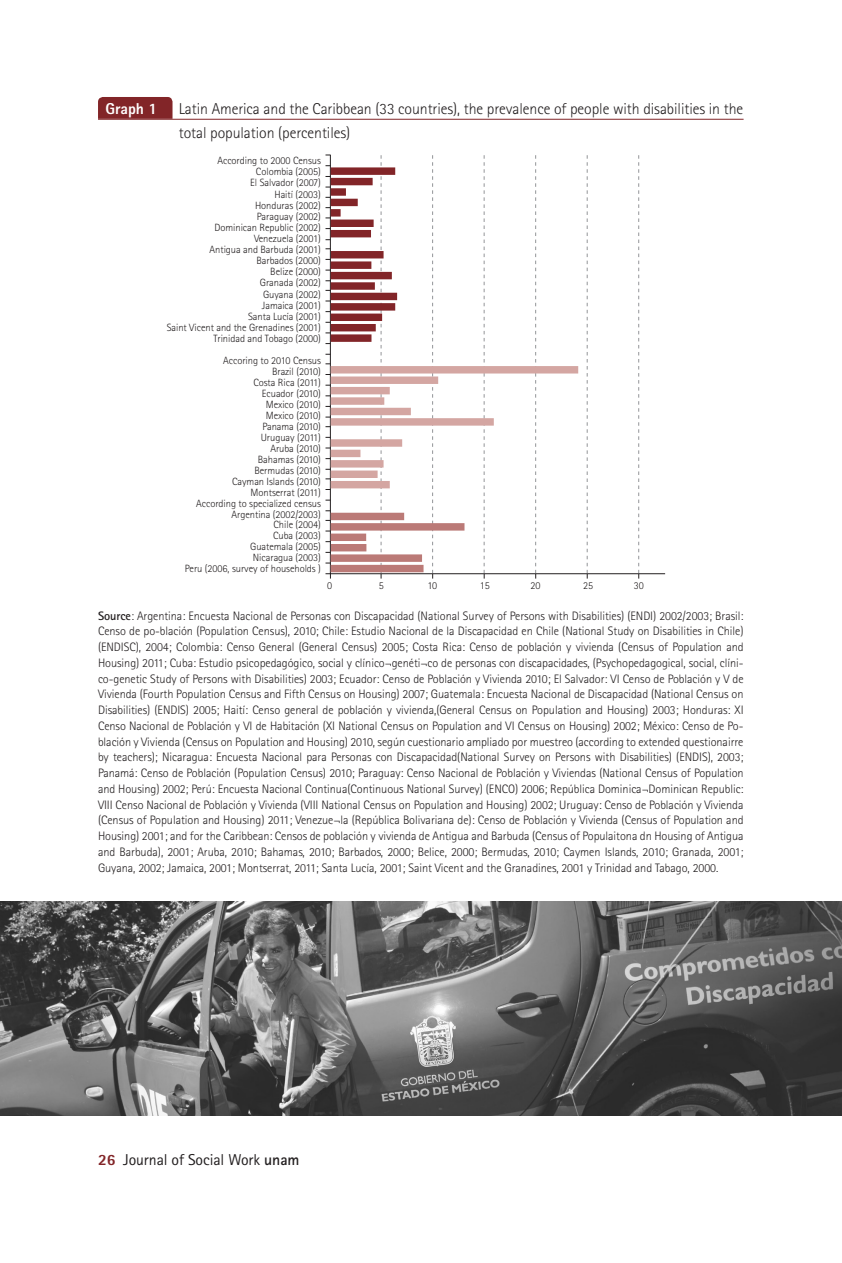
<style>
.page{position:relative;width:842px;height:1263px;background:#fff}
.page>*{position:absolute;margin:0;border:0;box-sizing:border-box;transform-origin:0 0}
.Normal_s_s{font:300 15.75px/24.5px "Rotis Sans Serif";letter-spacing:-.005em;color:#231f20}
.Normal_s_s-2{font:15.75px "Rotis Sans Serif";letter-spacing:-.005em;color:#231f20}
.Normal_s_s-3{font:800 15.75px "Rotis Sans Serif";letter-spacing:-.005em;color:#fff}
.Notas{font:300 12.25px/15.8px "Rotis Sans Serif";letter-spacing:-.005em;color:#231f20;text-align:justify}
.Normal_s_s-4{font:300 10.5px "Rotis Sans Serif";letter-spacing:-.005em;color:#231f20}
.s1{font-weight:700}
.s2{font-weight:800;color:#822528}
</style>
<div class="page">
<div style="left:98px;top:97px;width:74px;height:22px;background:#822528"></div>
<hr style="left:98px;top:119px;width:645px;height:1px;background:#822528">
<svg style="left:329px;top:154px;width:336px;height:420px"></svg>
<div style="left:331px;top:251px;width:52px;height:7px;background:#822528"></div>
<div style="left:331px;top:544px;width:35px;height:7px;background:#bb7a77"></div>
<svg style="left:330px;top:167px;width:65px;height:8px"></svg>
<div style="left:330px;top:178px;width:42px;height:7px;background:#822528"></div>
<svg style="left:330px;top:188px;width:16px;height:8px"></svg>
<div style="left:330px;top:199px;width:27px;height:7px;background:#822528"></div>
<svg style="left:330px;top:209px;width:10px;height:7px"></svg>
<div style="left:330px;top:219px;width:43px;height:8px;background:#822528;border:2px solid #822528"></div>
<div style="left:330px;top:230px;width:41px;height:7px;background:#822528"></div>
<svg style="left:330px;top:261px;width:41px;height:8px"></svg>
<div style="left:330px;top:272px;width:61px;height:7px;background:#822528"></div>
<svg style="left:330px;top:282px;width:44px;height:8px"></svg>
<div style="left:330px;top:293px;width:67px;height:7px;background:#822528"></div>
<svg style="left:330px;top:303px;width:65px;height:7px"></svg>
<div style="left:330px;top:313px;width:52px;height:8px;background:#822528;border:2px solid #822528"></div>
<div style="left:330px;top:324px;width:45px;height:7px;background:#822528"></div>
<svg style="left:330px;top:334px;width:41px;height:8px"></svg>
<div style="left:330px;top:366px;width:248px;height:7px;background:#d4a6a2"></div>
<div style="left:330px;top:512px;width:74px;height:8px;background:#bb7a77;border:2px solid #bb7a77"></div>
<svg style="left:330px;top:439px;width:72px;height:8px"></svg>
<div style="left:330px;top:376px;width:108px;height:8px;background:#d4a6a2;border:2px solid #d4a6a2"></div>
<div style="left:330px;top:523px;width:134px;height:7px;background:#bb7a77;border:2px solid #bb7a77"></div>
<svg style="left:330px;top:449px;width:30px;height:8px"></svg>
<div style="left:330px;top:387px;width:59px;height:7px;background:#d4a6a2"></div>
<div style="left:330px;top:533px;width:36px;height:8px;background:#bb7a77;border:2px solid #bb7a77"></div>
<div style="left:330px;top:460px;width:53px;height:7px;background:#d4a6a2;border:2px solid #d4a6a2"></div>
<svg style="left:330px;top:397px;width:54px;height:8px"></svg>
<div style="left:330px;top:470px;width:47px;height:8px;background:#d4a6a2;border:2px solid #d4a6a2"></div>
<div style="left:330px;top:408px;width:80px;height:7px;background:#d4a6a2"></div>
<svg style="left:330px;top:554px;width:92px;height:8px"></svg>
<div style="left:330px;top:481px;width:59px;height:7px;background:#d4a6a2"></div>
<div style="left:330px;top:418px;width:163px;height:7px;background:#d4a6a2;border:2px solid #d4a6a2"></div>
<div style="left:330px;top:565px;width:93px;height:7px;background:#bb7a77"></div>
<svg style="left:380px;top:155px;width:1px;height:423px"></svg>
<svg style="left:432px;top:155px;width:1px;height:423px"></svg>
<svg style="left:483px;top:155px;width:1px;height:423px"></svg>
<svg style="left:535px;top:155px;width:1px;height:423px"></svg>
<svg style="left:586px;top:155px;width:1px;height:423px"></svg>
<svg style="left:638px;top:155px;width:1px;height:423px"></svg>
<svg style="left:325px;top:573px;width:6px;height:5px"></svg>
<img style="left:0;top:901px;width:841px;height:214px">
<p class="Normal_s_s-3" style="left:105px;top:98px;width:53px">Graph 1</p>
<p class="Normal_s_s" style="left:179px;top:96px;width:565px">Latin America and the Caribbean (33 countries), the prevalence of people with disabilities in the total population (percentiles)</p>
<p class="Normal_s_s-4" style="left:217px;top:155px;width:105px">According to 2000 Census</p>
<p class="Normal_s_s-4" style="left:256px;top:166px;width:66px">Colombia (2005)</p>
<p class="Normal_s_s-4" style="left:250px;top:177px;width:72px">El Salvador (2007)</p>
<p class="Normal_s_s-4" style="left:274px;top:188px;width:48px">Haití (2003)</p>
<p class="Normal_s_s-4" style="left:255px;top:199px;width:67px">Honduras (2002)</p>
<p class="Normal_s_s-4" style="left:257px;top:210px;width:65px">Paraguay (2002)</p>
<p class="Normal_s_s-4" style="left:214px;top:221px;width:108px">Dominican Republic (2002)</p>
<p class="Normal_s_s-4" style="left:254px;top:232px;width:68px">Venezuela (2001)</p>
<p class="Normal_s_s-4" style="left:209px;top:243px;width:113px">Antigua and Barbuda (2001)</p>
<p class="Normal_s_s-4" style="left:256px;top:255px;width:66px">Barbados (2000)</p>
<p class="Normal_s_s-4" style="left:270px;top:266px;width:52px">Belize (2000)</p>
<p class="Normal_s_s-4" style="left:260px;top:277px;width:63px">Granada (2002)</p>
<p class="Normal_s_s-4" style="left:263px;top:288px;width:59px">Guyana (2002)</p>
<p class="Normal_s_s-4" style="left:262px;top:299px;width:60px">Jamaica (2001)</p>
<p class="Normal_s_s-4" style="left:248px;top:310px;width:74px">Santa Lucía (2001)</p>
<p class="Normal_s_s-4" style="left:167px;top:321px;width:156px">Saint Vicent and the Grenadines (2001)</p>
<p class="Normal_s_s-4" style="left:213px;top:332px;width:109px">Trinidad and Tobago (2000)</p>
<p class="Normal_s_s-4" style="left:223px;top:354px;width:99px">Accoring to 2010 Census</p>
<p class="Normal_s_s-4" style="left:272px;top:365px;width:50px">Brazil (2010)</p>
<p class="Normal_s_s-4" style="left:253px;top:376px;width:69px">Costa Rica (2011)</p>
<p class="Normal_s_s-4" style="left:262px;top:387px;width:60px">Ecuador (2010)</p>
<p class="Normal_s_s-4" style="left:266px;top:398px;width:57px">Mexico (2010)</p>
<p class="Normal_s_s-4" style="left:266px;top:409px;width:57px">Mexico (2010)</p>
<p class="Normal_s_s-4" style="left:262px;top:420px;width:60px">Panama (2010)</p>
<p class="Normal_s_s-4" style="left:261px;top:431px;width:62px">Uruguay (2011)</p>
<p class="Normal_s_s-4" style="left:270px;top:442px;width:52px">Aruba (2010)</p>
<p class="Normal_s_s-4" style="left:258px;top:453px;width:65px">Bahamas (2010)</p>
<p class="Normal_s_s-4" style="left:254px;top:464px;width:68px">Bermudas (2010)</p>
<p class="Normal_s_s-4" style="left:232px;top:475px;width:90px">Cayman Islands (2010)</p>
<p class="Normal_s_s-4" style="left:250px;top:486px;width:72px">Montserrat (2011)</p>
<p class="Normal_s_s-4" style="left:196px;top:497px;width:126px">According to specialized census</p>
<p class="Normal_s_s-4" style="left:231px;top:508px;width:91px">Argentina (2002/2003)</p>
<p class="Normal_s_s-4" style="left:273px;top:519px;width:49px">Chile (2004)</p>
<p class="Normal_s_s-4" style="left:273px;top:530px;width:49px">Cuba (2003)</p>
<p class="Normal_s_s-4" style="left:250px;top:541px;width:72px">Guatemala (2005)</p>
<p class="Normal_s_s-4" style="left:253px;top:552px;width:69px">Nicaragua (2003)</p>
<p class="Normal_s_s-4" style="left:185px;top:563px;width:137px">Peru (2006, survey of households )</p>
<p class="Normal_s_s-4" style="left:327px;top:579px;width:7px">0</p>
<p class="Normal_s_s-4" style="left:378px;top:579px;width:7px">5</p>
<p class="Normal_s_s-4" style="left:427px;top:579px;width:11px">10</p>
<p class="Normal_s_s-4" style="left:479px;top:579px;width:12px">15</p>
<p class="Normal_s_s-4" style="left:530px;top:579px;width:12px">20</p>
<p class="Normal_s_s-4" style="left:582px;top:579px;width:12px">25</p>
<p class="Normal_s_s-4" style="left:633px;top:579px;width:12px">30</p>
<p class="Notas" style="left:98px;top:607px;width:646px"><span class="s1">Source</span>: Argentina: Encuesta Nacional de Personas con Discapacidad (National Survey of Persons with Disabilities) (ENDI) 2002/2003; Brasil:<br>Censo de po-blación (Population Census), 2010; Chile: Estudio Nacional de la Discapacidad en Chile (National Study on Disabilities in Chile) (ENDISC), 2004; Colombia: Censo General (General Census) 2005; Costa Rica: Censo de población y vivienda (Census of Population and Housing) 2011; Cuba: Estudio psicopedagógico, social y clínico¬genéti¬co de personas con discapacidades, (Psychopedagogical, social, clíni&shy;co-genetic Study of Persons with Disabilities) 2003; Ecuador: Censo de Población y Vivienda 2010; El Salvador: VI Censo de Población y V de Vivienda (Fourth Population Census and Fifth Census on Housing) 2007; Guatemala: Encuesta Nacional de Discapacidad (National Census on Disabilities) (ENDIS) 2005; Haití: Censo general de población y vivienda,(General Census on Population and Housing) 2003; Honduras: XI Censo Nacional de Población y VI de Habitación (XI National Census on Population and VI Census on Housing) 2002; México: Censo de Po&shy;blación y Vivienda (Census on Population and Housing) 2010, según cuestionario ampliado por muestreo (according to extended questionairre by teachers); Nicaragua: Encuesta Nacional para Personas con Discapacidad(National Survey on Persons with Disabilities) (ENDIS), 2003; Panamá: Censo de Población (Population Census) 2010; Paraguay: Censo Nacional de Población y Viviendas (National Census of Population and Housing) 2002; Perú: Encuesta Nacional Continua(Continuous National Survey) (ENCO) 2006; República Dominica¬Dominican Republic:<br>VIII Censo Nacional de Población y Vivienda (VIII National Census on Population and Housing) 2002; Uruguay: Censo de Población y Vivienda (Census of Population and Housing) 2011; Venezue¬la (República Bolivariana de): Censo de Población y Vivienda (Census of Population and Housing) 2001; and for the Caribbean: Censos de población y vivienda de Antigua and Barbuda (Census of Populaitona dn Housing of Antigua and Barbuda), 2001; Aruba, 2010; Bahamas, 2010; Barbados, 2000; Belice, 2000; Bermudas, 2010; Caymen Islands, 2010; Granada, 2001; Guyana, 2002; Jamaica, 2001; Montserrat, 2011; Santa Lucía, 2001; Saint Vicent and the Granadines, 2001 y Trinidad and Tabago, 2000.</p>
<p class="Normal_s_s-2" style="left:98px;top:1150px;width:203px"><span class="s2">26</span> Journal of Social Work <span class="s1">unam</span></p>
</div>
